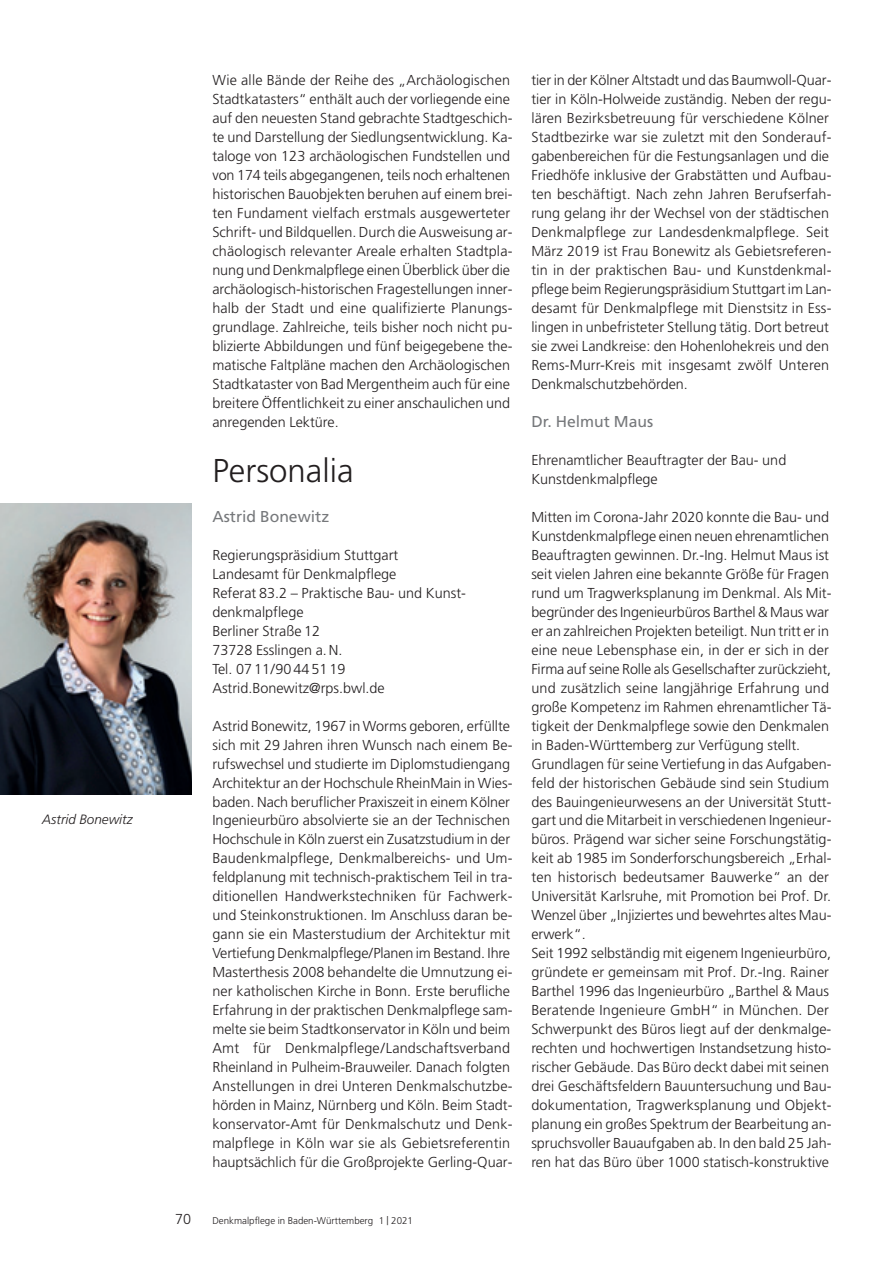
<style>
.page{position:relative;width:893px;height:1263px;background:#fff}
.page>*{position:absolute;margin:0;border:0;box-sizing:border-box;transform-origin:0 0}
.t1{font:300 33px "Frutiger";color:#231f20}
.t2{font:15.75px "Frutiger";color:#76787b}
.t3{font:300 14.4px/19px "Frutiger";color:#231f20}
.t4{font:italic 300 13.5px "Frutiger";color:#231f20}
.t5{font:300 9.75px "Frutiger";color:#231f20}
.s1{font-size:12px}
</style>
<div class="page">
<img style="left:0;top:503px;width:191px;height:292px">
<p class="t4" style="left:42px;top:814px;width:92px">Astrid Bonewitz</p>
<p class="t3" style="left:212px;top:72px;width:302px">Wie alle Bände der Reihe des „Archäologischen Stadtkatasters“ enthält auch der vorliegende eine auf den neuesten Stand gebrachte Stadtgeschich - te und Darstellung der Siedlungsentwicklung. Ka&shy;taloge von 123 archäologischen Fundstellen und von 174 teils abgegangenen, teils noch erhaltenen historischen Bauobjekten beruhen auf einem brei&shy;ten Fundament vielfach erstmals ausgewerteter Schrift- und Bildquellen. Durch die Ausweisung ar&shy;chäologisch relevanter Areale erhalten Stadtpla&shy;nung und Denkmalpflege einen Überblick über die archäologisch-historischen Fragestellungen inner&shy;halb der Stadt und eine qualifizierte Planungs&shy;grundlage. Zahlreiche, teils bisher noch nicht pu&shy;blizierte Abbildungen und fünf beigegebene the&shy;matische Faltpläne machen den Archäologischen Stadtkataster von Bad Mergentheim auch für eine breitere Öffentlichkeit zu einer anschaulichen und anregenden Lektüre.</p>
<h1 class="t1" style="left:212px;top:457px;width:143px">Personalia</h1>
<p class="t2" style="left:212px;top:510px;width:118px">Astrid Bonewitz</p>
<p class="t3" style="left:212px;top:546px;width:255px">Regierungspräsidium Stuttgart<br>Landesamt für Denkmalpflege<br>Referat 83.2 – Praktische Bau- und Kunst - denkmalpflege<br>Berliner Straße 12<br>73728 Esslingen a.N.<br>Tel. 0711/90445119<br>Astrid.Bonewitz@rps.bwl.de</p>
<p class="t3" style="left:212px;top:717px;width:302px">Astrid Bonewitz, 1967 in Worms geboren, erfüllte sich mit 29 Jahren ihren Wunsch nach einem Be&shy;rufswechsel und studierte im Diplomstudiengang Architektur an der Hochschule RheinMain in Wies&shy;baden. Nach beruflicher Praxiszeit in einem Kölner Ingenieurbüro absolvierte sie an der Technischen Hochschule in Köln zuerst ein Zusatzstudium in der Baudenkmalpflege, Denkmalbereichs- und Um&shy;feldplanung mit technisch-praktischem Teil in tra&shy;ditionellen Handwerkstechniken für Fachwerk&shy;und Steinkonstruktionen. Im Anschluss daran be&shy;gann sie ein Masterstudium der Architektur mit Vertiefung Denkmalpflege/ Planen im Bestand. Ihre Masterthesis 2008 behandelte die Umnutzung ei&shy;ner katholischen Kirche in Bonn. Erste berufliche Erfahrung in der praktischen Denkmalpflege sam&shy;melte sie beim Stadtkonservator in Köln und beim Amt für Denkmalpflege/ Landschaftsverband Rheinland in Pulheim-Brauweiler. Danach folgten Anstellungen in drei Unteren Denkmalschutzbe&shy;hörden in Mainz, Nürnberg und Köln. Beim Stadt&shy;konservator-Amt für Denkmalschutz und Denk&shy;malpflege in Köln war sie als Gebietsreferentin hauptsächlich für die Großprojekte Gerling-Quar-</p>
<p class="t3" style="left:175px;top:1211px;width:18px">70</p>
<p class="t5" style="left:212px;top:1217px;width:202px">Denkmalpflege in Baden-Württemberg 1 <span class="s1">|</span> 2021</p>
<p class="t3" style="left:531px;top:72px;width:302px">tier in der Kölner Altstadt und das Baumwoll-Quar&shy;tier in Köln-Holweide zuständig. Neben der regu&shy;lären Bezirksbetreuung für verschiedene Kölner Stadtbezirke war sie zuletzt mit den Sonderauf&shy;gabenbereichen für die Festungsanlagen und die Friedhöfe inklusive der Grabstätten und Aufbau&shy;ten beschäftigt. Nach zehn Jahren Berufserfah&shy;rung gelang ihr der Wechsel von der städtischen Denkmalpflege zur Landesdenkmalpflege. Seit März 2019 ist Frau Bonewitz als Gebietsreferen&shy;tin in der praktischen Bau- und Kunstdenkmal&shy;pflege beim Regierungspräsidium Stuttgart im Lan&shy;desamt für Denkmalpflege mit Dienstsitz in Ess&shy;lingen in unbefristeter Stellung tätig. Dort betreut sie zwei Landkreise: den Hohenlohekreis und den Rems-Murr-Kreis mit insgesamt zwölf Unteren Denkmalschutzbehörden.</p>
<p class="t2" style="left:531px;top:415px;width:123px">Dr. Helmut Maus</p>
<p class="t3" style="left:531px;top:451px;width:256px">Ehrenamtlicher Beauftragter der Bau- und<br>Kunstdenkmalpflege</p>
<p class="t3" style="left:531px;top:508px;width:302px">Mitten im Corona-Jahr 2020 konnte die Bau- und Kunstdenkmalpflege einen neuen ehrenamtlichen Beauftragten gewinnen. Dr.-Ing. Helmut Maus ist seit vielen Jahren eine bekannte Größe für Fragen rund um Tragwerksplanung im Denkmal. Als Mit&shy;begründer des Ingenieurbüros Barthel &amp; Maus war er an zahlreichen Projekten beteiligt. Nun tritt er in eine neue Lebensphase ein, in der er sich in der Firma auf seine Rolle als Gesellschafter zurückzieht, und zusätzlich seine langjährige Erfahrung und große Kompetenz im Rahmen ehrenamtlicher Tä&shy;tigkeit der Denkmalpflege sowie den Denkmalen in Baden-Württemberg zur Verfügung stellt.<br>Grundlagen für seine Vertiefung in das Aufgaben - feld der historischen Gebäude sind sein Studium des Bauingenieurwesens an der Universität Stutt&shy;gart und die Mitarbeit in verschiedenen Ingeni eur - büros. Prägend war sicher seine Forschungstätig&shy;keit ab 1985 im Sonderforschungsbereich „Erhal&shy;ten historisch bedeutsamer Bauwerke“ an der Universität Karlsruhe, mit Promotion bei Prof. Dr.<br>Wenzel über „Injiziertes und bewehrtes altes Mau&shy;erwerk“.<br>Seit 1992 selbständig mit eigenem Ingenieurbüro, gründete er gemeinsam mit Prof. Dr.-Ing. Rainer Barthel 1996 das Ingenieurbüro „Barthel &amp; Maus Beratende Ingenieure GmbH“ in München. Der Schwerpunkt des Büros liegt auf der denkmalge&shy;rechten und hochwertigen Instandsetzung histo&shy;rischer Gebäude. Das Büro deckt dabei mit seinen drei Geschäftsfeldern Bauuntersuchung und Bau&shy;dokumentation, Tragwerksplanung und Objekt&shy;planung ein großes Spektrum der Bearbeitung an&shy;spruchsvoller Bauaufgaben ab. In den bald 25 Jah&shy;ren hat das Büro über 1000 statisch-konstruktive</p>
</div>
